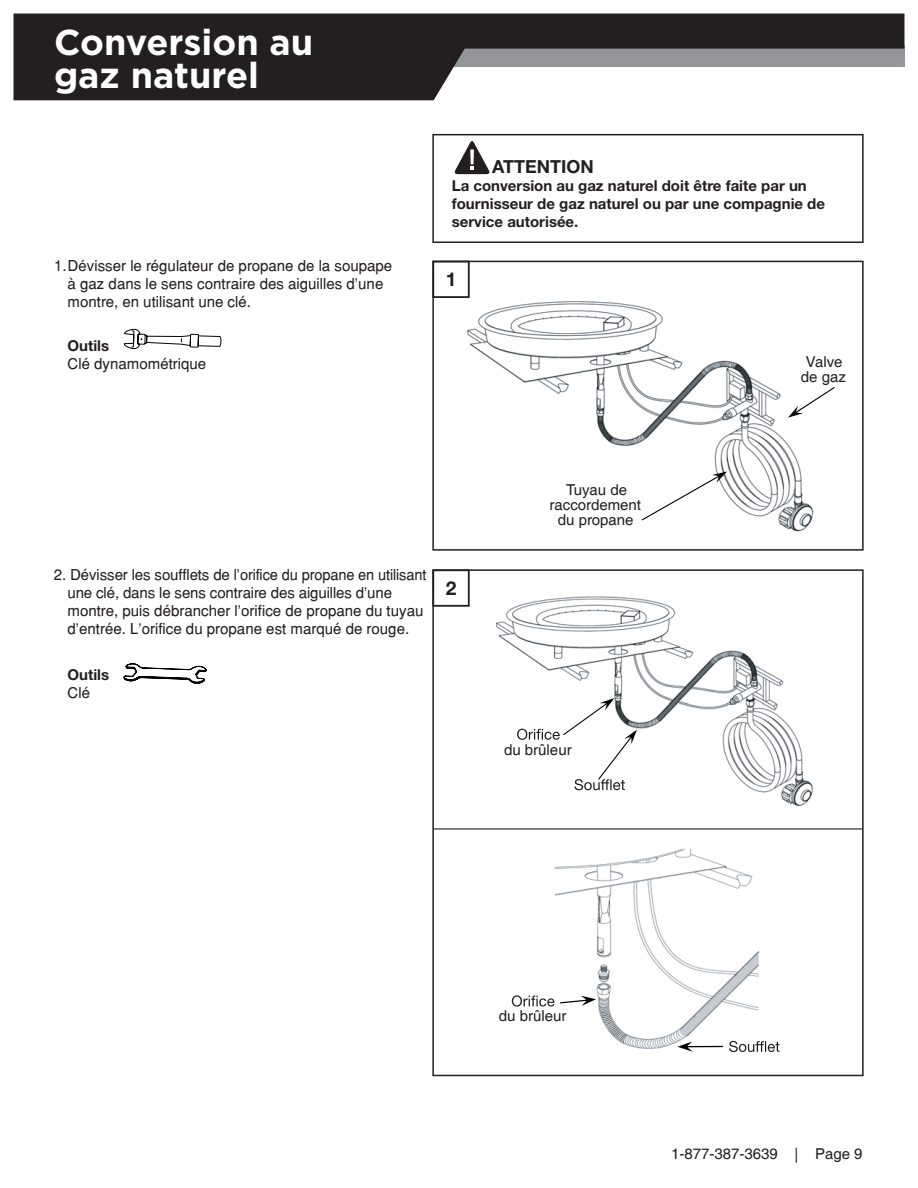
<style>
.page{position:relative;width:918px;height:1188px;background:#fff}
.page>*{position:absolute;margin:0;border:0;box-sizing:border-box;transform-origin:0 0}
.t1{font:700 36px/33px "Gotham";color:#fff}
.t2{font:700 19.2px "Helvetica Neue LT Std";color:#231f20}
.t3{font:700 18px "Helvetica Neue LT Std";color:#231f20}
.t4{font:15px/18px "Helvetica";color:#231f20}
.t5{font:700 15px/18px "Helvetica Neue LT Std";color:#231f20}
.t6{font:15px/15px "Helvetica";color:#231f20;text-align:center}
</style>
<div class="page">
<img style="left:495px;top:596px;width:318px;height:211px">
<svg style="left:517px;top:698px;width:120px;height:92px"></svg>
<img style="left:554px;top:848px;width:206px;height:201px">
<svg style="left:678px;top:1041px;width:45px;height:11px"></svg>
<svg style="left:512px;top:995px;width:84px;height:12px"></svg>
<svg style="left:729px;top:1041px;width:51px;height:11px"></svg>
<svg style="left:14px;top:14px;width:890px;height:86px;fill:#231f20"></svg>
<img style="left:467px;top:301px;width:347px;height:231px">
<svg style="left:788px;top:387px;width:47px;height:31px"></svg>
<svg style="left:642px;top:471px;width:85px;height:49px"></svg>
<div style="left:432px;top:569px;width:38px;height:38px;border:2px solid #231f20"></div>
<div style="left:432px;top:261px;width:38px;height:37px;border:2px solid #231f20"></div>
<svg style="left:455px;top:141px;width:34px;height:33px"></svg>
<div style="left:432px;top:134px;width:432px;height:109px;border:2px solid #231f20"></div>
<div style="left:432px;top:261px;width:432px;height:290px;border:2px solid #231f20"></div>
<div style="left:432px;top:569px;width:432px;height:507px;border:2px solid #231f20"></div>
<hr style="left:433px;top:828px;width:430px;height:2px;background:#231f20">
<svg style="left:123px;top:328px;width:99px;height:22px"></svg>
<svg style="left:123px;top:663px;width:84px;height:21px"></svg>
<h1 class="t1" style="left:54px;top:26px;width:261px">Conversion au gaz naturel</h1>
<p class="t4" style="left:68px;top:257px;width:326px;text-indent:-14px">1.Dévisser le régulateur de propane de la soupape à gaz dans le sens contraire des aiguilles d’une montre, en utilisant une clé.</p>
<p class="t5" style="left:68px;top:336px;width:43px">Outils</p>
<p class="t4" style="left:68px;top:354px;width:140px">Clé dynamométrique</p>
<p class="t3" style="left:492px;top:156px;width:103px">ATTENTION</p>
<p class="t5" style="left:452px;top:177px;width:375px">La conversion au gaz naturel doit être faite par un fournisseur de gaz naturel ou par une compagnie de service autorisée.</p>
<p class="t2" style="left:446px;top:267px;width:12px">1</p>
<p class="t6" style="left:801px;top:355px;width:47px">Valve de gaz</p>
<p class="t4" style="left:54px;top:566px;width:374px">2. Dévisser les soufflets de l’orifice du propane en utilisant</p>
<p class="t4" style="left:67px;top:584px;width:358px">une clé, dans le sens contraire des aiguilles d’une montre, puis débrancher l’orifice de propane du tuyau d’entrée. L’orifice du propane est marqué de rouge.</p>
<p class="t5" style="left:68px;top:665px;width:43px">Outils</p>
<p class="t4" style="left:68px;top:684px;width:24px">Clé</p>
<p class="t2" style="left:446px;top:576px;width:12px">2</p>
<p class="t6" style="left:550px;top:483px;width:93px">Tuyau de raccordement du propane</p>
<p class="t6" style="left:504px;top:742px;width:69px">du brûleur</p>
<p class="t6" style="left:499px;top:1009px;width:69px">du brûleur</p>
<p class="t6" style="left:671px;top:1147px;width:193px">1-877-387-3639 | Page 9</p>
</div>
